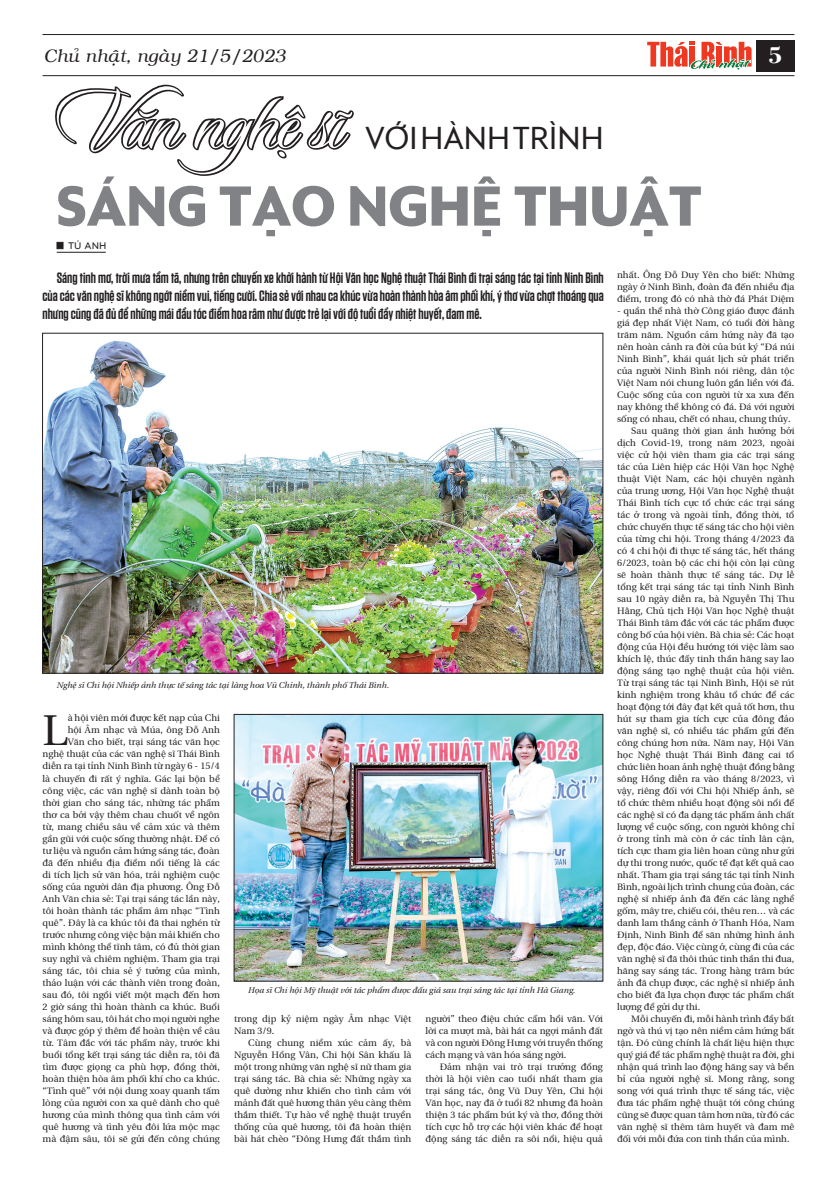
<style>
.page{position:relative;width:837px;height:1177px;background:#fff}
.page>*{position:absolute;margin:0;border:0;box-sizing:border-box;transform-origin:0 0}
.Body{font:italic 93.8px "UTM Sloop 1";color:#fff}
.Body-2{font:700 55.5px "SVN Sanomat Sans";color:#808285}
.Body-3{font:44.2px "BHD utopia Long";color:#231f20}
.Body-4{font:31.5px "SVN Sanomat Sans";letter-spacing:.01em;color:#231f20}
.t1{font:24px "VNI Bodon Bold";color:#fff}
.t2{font:italic 18px "VNI";color:#231f20}
.Sapo{font:600 15px/18px "SVN Tungsten";color:#231f20;text-align:justify}
.Ten_tac_gia{font:10px "UTM Bryant LG Bold";color:#231f20}
.Body-5{font:9.5px/12px "BHD utopia Long";color:#231f20;text-align:justify}
.Chu_thich_anh{font:8.5px "BHD Utopia Italic long Italic";color:#231f20}
</style>
<div class="page">
<hr style="left:43px;top:34px;width:751px;height:1px;background:#231f20">
<hr style="left:43px;top:75px;width:751px;height:1px;background:#231f20">
<div style="left:755px;top:40px;width:39px;height:31px;background:#231f20"></div>
<svg style="left:647px;top:42px;width:105px;height:35px"></svg>
<svg style="left:55px;top:84px;width:299px;height:92px"></svg>
<div style="left:57px;top:242px;width:6px;height:7px;background:#231f20;border:1px solid #231f20"></div>
<hr style="left:57px;top:252px;width:49px;height:1px;background:#231f20">
<img style="left:44px;top:340px;width:556px;height:331px">
<img style="left:236px;top:716px;width:364px;height:263px">
<div style="left:234px;top:714px;width:368px;height:267px;border:1px solid #231f20"></div>
<p class="t2" style="left:44px;top:43px;width:243px">Chuû nhaät, ngaøy 21/5/2023</p>
<p class="t1" style="left:767px;top:37px;width:16px">5</p>
<p class="Body" style="left:64px;top:54px;width:345px">Vănnghệsĩ</p>
<p class="Body-2" style="left:57px;top:163px;width:646px">SÁNG TẠO NGHỆ THUẬT</p>
<p class="Body-4" style="left:365px;top:114px;width:240px">VỚI HÀNH TRÌNH</p>
<p class="Ten_tac_gia" style="left:68px;top:238px;width:40px">TÚ ANH</p>
<p class="Sapo" style="left:43px;top:268px;width:562px;text-indent:14px">Sáng tinh mơ, trời mưa tầm tã, nhưng trên chuyến xe khởi hành từ Hội Văn học Nghệ thuật Thái Bình đi trại sáng tác tại tỉnh Ninh Bình của các văn nghệ sĩ không ngớt niềm vui, tiếng cười. Chia sẻ với nhau ca khúc vừa hoàn thành hòa âm phối khí, ý thơ vừa chợt thoáng qua nhưng cũng đã đủ để những mái đầu tóc điểm hoa râm như được trẻ lại với độ tuổi đầy nhiệt huyết, đam mê.</p>
<p class="Chu_thich_anh" style="left:57px;top:677px;width:334px">Nghệ sĩ Chi hội Nhiếp ảnh thực tế sáng tác tại làng hoa Vũ Chính, thành phố Thái Bình.</p>
<p class="Body-5" style="left:43px;top:711px;width:179px;text-align:right">à hội viên mới được kết nạp của Chi<br>hội Âm nhạc và Múa, ông Đỗ Anh<br>Văn cho biết, trại sáng tác văn học<br>nghệ thuật của các văn nghệ sĩ Thái Bình diễn ra tại tỉnh Ninh Bình từ ngày 6 - 15/4 là chuyến đi rất ý nghĩa. Gác lại bộn bề công việc, các văn nghệ sĩ dành toàn bộ thời gian cho sáng tác, những tác phẩm thơ ca bởi vậy thêm chau chuốt về ngôn từ, mang chiều sâu về cảm xúc và thêm gần gũi với cuộc sống thường nhật. Để có tư liệu và nguồn cảm hứng sáng tác, đoàn đã đến nhiều địa điểm nổi tiếng là các di tích lịch sử văn hóa, trải nghiệm cuộc sống của người dân địa phương. Ông Đỗ Anh Văn chia sẻ: Tại trại sáng tác lần này, tôi hoàn thành tác phẩm âm nhạc “Tình quê”. Đây là ca khúc tôi đã thai nghén từ trước nhưng công việc bận mải khiến cho mình không thể tĩnh tâm, có đủ thời gian suy nghĩ và chiêm nghiệm. Tham gia trại sáng tác, tôi chia sẻ ý tưởng của mình, thảo luận với các thành viên trong đoàn, sau đó, tôi ngồi viết một mạch đến hơn 2 giờ sáng thì hoàn thành ca khúc. Buổi sáng hôm sau, tôi hát cho mọi người nghe và được góp ý thêm để hoàn thiện về câu từ. Tâm đắc với tác phẩm này, trước khi buổi tổng kết trại sáng tác diễn ra, tôi đã tìm được giọng ca phù hợp, đồng thời, hoàn thiện hòa âm phối khí cho ca khúc. “Tình quê” với nội dung xoay quanh tấm lòng của người con xa quê dành cho quê hương của mình thông qua tình cảm với quê hương và tình yêu đôi lứa mộc mạc mà đậm sâu, tôi sẽ gửi đến công chúng</p>
<p class="Body-3" style="left:43px;top:697px;width:27px">L</p>
<p class="Chu_thich_anh" style="left:248px;top:982px;width:328px">Họa sĩ Chi hội Mỹ thuật với tác phẩm được đấu giá sau trại sáng tác tại tỉnh Hà Giang.</p>
<p class="Body-5" style="left:234px;top:1012px;width:179px">trong dịp kỷ niệm ngày Âm nhạc Việt<br>Nam 3/9.</p>
<p class="Body-5" style="left:234px;top:1036px;width:179px;text-indent:14px">Cùng chung niềm xúc cảm ấy, bà Nguyễn Hồng Vân, Chi hội Sân khấu là một trong những văn nghệ sĩ nữ tham gia trại sáng tác. Bà chia sẻ: Những ngày xa quê dường như khiến cho tình cảm với mảnh đất quê hương thân yêu càng thêm thắm thiết. Tự hào về nghệ thuật truyền thống của quê hương, tôi đã hoàn thiện bài hát chèo “Đông Hưng đất thắm tình</p>
<p class="Body-5" style="left:425px;top:1012px;width:179px">người” theo điệu chức cẩm hồi văn. Với lời ca mượt mà, bài hát ca ngợi mảnh đất và con người Đông Hưng với truyền thống cách mạng và văn hóa sáng ngời.</p>
<p class="Body-5" style="left:425px;top:1060px;width:179px;text-indent:14px">Đảm nhận vai trò trại trưởng đồng thời là hội viên cao tuổi nhất tham gia trại sáng tác, ông Vũ Duy Yên, Chi hội Văn học, nay đã ở tuổi 82 nhưng đã hoàn thiện 3 tác phẩm bút ký và thơ, đồng thời tích cực hỗ trợ các hội viên khác để hoạt động sáng tác diễn ra sôi nổi, hiệu quả</p>
<p class="Body-5" style="left:617px;top:268px;width:179px">nhất. Ông Đỗ Duy Yên cho biết: Những ngày ở Ninh Bình, đoàn đã đến nhiều địa điểm, trong đó có nhà thờ đá Phát Diệm</p>
<p class="Body-5" style="left:617px;top:304px;width:179px">- quần thể nhà thờ Công giáo được đánh giá đẹp nhất Việt Nam, có tuổi đời hàng trăm năm. Nguồn cảm hứng này đã tạo nên hoàn cảnh ra đời của bút ký “Đá núi Ninh Bình”, khái quát lịch sử phát triển của người Ninh Bình nói riêng, dân tộc Việt Nam nói chung luôn gắn liền với đá.<br>Cuộc sống của con người từ xa xưa đến nay không thể không có đá. Đá với người sống có nhau, chết có nhau, chung thủy.</p>
<p class="Body-5" style="left:617px;top:424px;width:179px;text-indent:14px">Sau quãng thời gian ảnh hưởng bởi dịch Covid-19, trong năm 2023, ngoài việc cử hội viên tham gia các trại sáng tác của Liên hiệp các Hội Văn học Nghệ thuật Việt Nam, các hội chuyên ngành của trung ương, Hội Văn học Nghệ thuật Thái Bình tích cực tổ chức các trại sáng tác ở trong và ngoài tỉnh, đồng thời, tổ chức chuyến thực tế sáng tác cho hội viên của từng chi hội. Trong tháng 4/2023 đã có 4 chi hội đi thực tế sáng tác, hết tháng 6/2023, toàn bộ các chi hội còn lại cũng sẽ hoàn thành thực tế sáng tác. Dự lễ tổng kết trại sáng tác tại tỉnh Ninh Bình sau 10 ngày diễn ra, bà Nguyễn Thị Thu Hằng, Chủ tịch Hội Văn học Nghệ thuật Thái Bình tâm đắc với các tác phẩm được công bố của hội viên. Bà chia sẻ: Các hoạt động của Hội đều hướng tới việc làm sao khích lệ, thúc đẩy tinh thần hăng say lao động sáng tạo nghệ thuật của hội viên.<br>Từ trại sáng tác tại Ninh Bình, Hội sẽ rút kinh nghiệm trong khâu tổ chức để các hoạt động tới đây đạt kết quả tốt hơn, thu hút sự tham gia tích cực của đông đảo văn nghệ sĩ, có nhiều tác phẩm gửi đến công chúng hơn nữa. Năm nay, Hội Văn học Nghệ thuật Thái Bình đăng cai tổ chức liên hoan ảnh nghệ thuật đồng bằng sông Hồng diễn ra vào tháng 8/2023, vì vậy, riêng đối với Chi hội Nhiếp ảnh, sẽ tổ chức thêm nhiều hoạt động sôi nổi để các nghệ sĩ có đa dạng tác phẩm ảnh chất lượng về cuộc sống, con người không chỉ ở trong tỉnh mà còn ở các tỉnh lân cận, tích cực tham gia liên hoan cũng như gửi dự thi trong nước, quốc tế đạt kết quả cao nhất. Tham gia trại sáng tác tại tỉnh Ninh Bình, ngoài lịch trình chung của đoàn, các nghệ sĩ nhiếp ảnh đã đến các làng nghề gốm, mây tre, chiếu cói, thêu ren… và các danh lam thắng cảnh ở Thanh Hóa, Nam Định, Ninh Bình để săn những hình ảnh đẹp, độc đáo. Việc cùng ở, cùng đi của các văn nghệ sĩ đã thôi thúc tinh thần thi đua, hăng say sáng tác. Trong hàng trăm bức ảnh đã chụp được, các nghệ sĩ nhiếp ảnh cho biết đã lựa chọn được tác phẩm chất lượng để gửi dự thi.</p>
<p class="Body-5" style="left:617px;top:1012px;width:179px;text-indent:14px">Mỗi chuyến đi, mỗi hành trình đầy bất ngờ và thú vị tạo nên niềm cảm hứng bất tận. Đó cũng chính là chất liệu hiện thực quý giá để tác phẩm nghệ thuật ra đời, ghi nhận quá trình lao động hăng say và bền bỉ của người nghệ sĩ. Mong rằng, song song với quá trình thực tế sáng tác, việc đưa tác phẩm nghệ thuật tới công chúng cũng sẽ được quan tâm hơn nữa, từ đó các văn nghệ sĩ thêm tâm huyết và đam mê đối với mỗi đứa con tinh thần của mình.</p>
</div>
